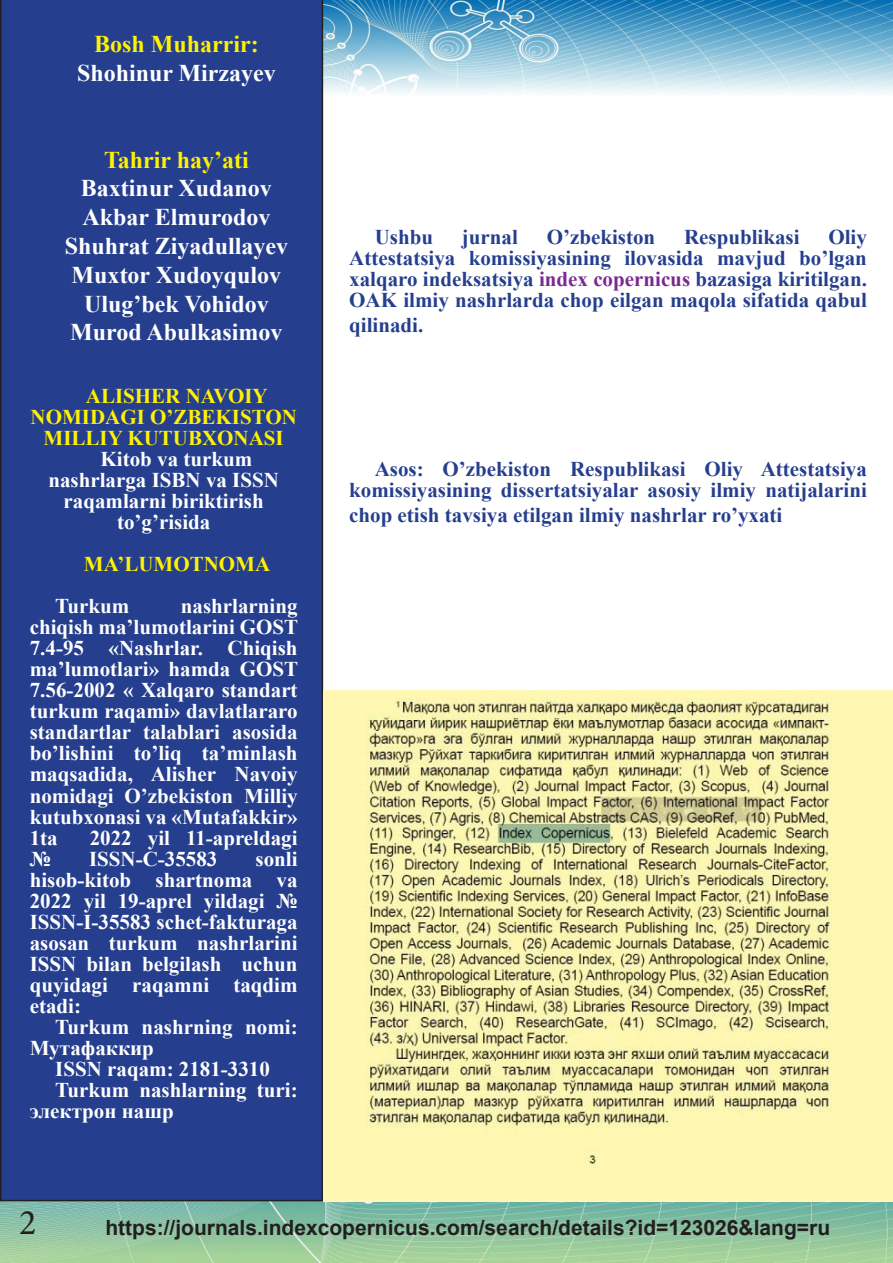
<style>
.page{position:relative;width:893px;height:1263px;background:#fff}
.page>*{position:absolute;margin:0;border:0;box-sizing:border-box;transform-origin:0 0}
.t1{font:36px "Minion Pro";color:#231f20}
.t2{font:700 24px "Times New Roman";color:#fff}
.t3{font:700 24px "Times New Roman";color:#fff101}
.t4{font:700 21px/21px "Times New Roman";color:#fff;text-align:justify}
.t5{font:700 21px/21px "Times New Roman";color:#253f8e;text-align:right}
.t6{font:700 21px "Arial";color:#231f20}
.t7{font:700 21px "Times New Roman";color:#fff101}
.s1{color:#792a91}
</style>
<div class="page">
<img style="left:323px;top:0;width:570px;height:96px">
<img style="left:0;top:1201px;width:893px;height:62px">
<div style="left:0;top:0;width:323px;height:1201px;background:#253f8e"></div>
<img style="left:323px;top:690px;width:570px;height:511px">
<p class="t3" style="left:94px;top:27px;width:166px">Bosh Muharrir:</p>
<p class="t2" style="left:77px;top:56px;width:200px">Shohinur Mirzayev</p>
<p class="t3" style="left:104px;top:142px;width:146px">Tahrir hay’ati</p>
<p class="t2" style="left:81px;top:171px;width:192px">Baxtinur Xudanov</p>
<p class="t2" style="left:83px;top:200px;width:189px">Akbar Elmurodov</p>
<p class="t2" style="left:65px;top:229px;width:225px">Shuhrat Ziyadullayev</p>
<p class="t2" style="left:72px;top:257px;width:211px">Muxtor Xudoyqulov</p>
<p class="t2" style="left:84px;top:286px;width:186px">Ulug’bek Vohidov</p>
<p class="t2" style="left:70px;top:315px;width:214px">Murod Abulkasimov</p>
<p class="t7" style="left:86px;top:381px;width:183px">ALISHER NAVOIY</p>
<p class="t7" style="left:31px;top:402px;width:268px">NOMIDAGI O’ZBEKISTON</p>
<p class="t7" style="left:44px;top:423px;width:242px">MILLIY KUTUBXONASI</p>
<p class="t4" style="left:101px;top:448px;width:153px">Kitob va turkum</p>
<p class="t4" style="left:48px;top:469px;width:232px">nashrlarga ISBN va ISSN</p>
<p class="t4" style="left:64px;top:490px;width:202px">raqamlarni biriktirish</p>
<p class="t4" style="left:117px;top:511px;width:95px">to’g’risida</p>
<p class="t7" style="left:84px;top:549px;width:188px">MA’LUMOTNOMA</p>
<p class="t4" style="left:55px;top:595px;width:75px">Turkum</p>
<p class="t4" style="left:30px;top:595px;width:270px;text-indent:151px">nashrlarning chiqish ma’lumotlarini GOST 7.4-95 «Nashrlar. Chiqish ma’lumotlari» hamda GOST 7.56-2002 « Xalqaro standart turkum raqami» davlatlararo standartlar talablari asosida bo’lishini to’liq ta’minlash maqsadida, Alisher Navoiy nomidagi O’zbekiston Milliy kutubxonasi va «Mutafakkir» 1ta</p>
<p class="t4" style="left:90px;top:826px;width:209px">2022 yil 11-apreldagi</p>
<p class="t4" style="left:30px;top:847px;width:269px;text-indent:226px">sonli hisob-kitob shartnoma va 2022 yil 19-aprel yildagi № ISSN-I-35583 schet-fakturaga asosan turkum nashrlarini ISSN bilan belgilash uchun quyidagi raqamni taqdim etadi:</p>
<p class="t4" style="left:30px;top:1015px;width:269px;text-indent:26px">Turkum nashrning nomi:<br>Мутафаккир</p>
<p class="t4" style="left:55px;top:1057px;width:216px">ISSN raqam: 2181-3310</p>
<p class="t4" style="left:30px;top:1078px;width:269px;text-indent:26px">Turkum nashlarning turi: электрон нашр</p>
<p class="t4" style="left:30px;top:847px;width:23px">№</p>
<p class="t4" style="left:89px;top:847px;width:130px">ISSN-C-35583</p>
<p class="t5" style="left:349px;top:226px;width:519px;text-align:justify;text-indent:479px">Oliy Attestatsiya komissiyasining ilovasida mavjud bo’lgan xalqaro indeksatsiya <span class="s1">index copernicus</span> bazasiga kiritilgan.<br>OAK ilmiy nashrlarda chop eilgan maqola sifatida qabul</p>
<p class="t5" style="left:349px;top:314px;width:76px">qilinadi.</p>
<p class="t5" style="left:375px;top:226px;width:60px">Ushbu</p>
<p class="t5" style="left:462px;top:226px;width:58px">jurnal</p>
<p class="t5" style="left:547px;top:226px;width:110px">Oʼzbekiston</p>
<p class="t5" style="left:684px;top:226px;width:117px">Respublikasi</p>
<p class="t5" style="left:349px;top:457px;width:519px">Asos: Oʼzbekiston Respublikasi Oliy Attestatsiya komissiyasining dissertatsiyalar asosiy ilmiy natijalarini</p>
<p class="t5" style="left:349px;top:504px;width:435px">chop etish tavsiya etilgan ilmiy nashrlar ro’yxati</p>
<h1 class="t1" style="left:19px;top:1198px;width:19px">2</h1>
<p class="t6" style="left:105px;top:1212px;width:726px">https://journals.indexcopernicus.com/search/details?id=123026&amp;lang=ru</p>
</div>
